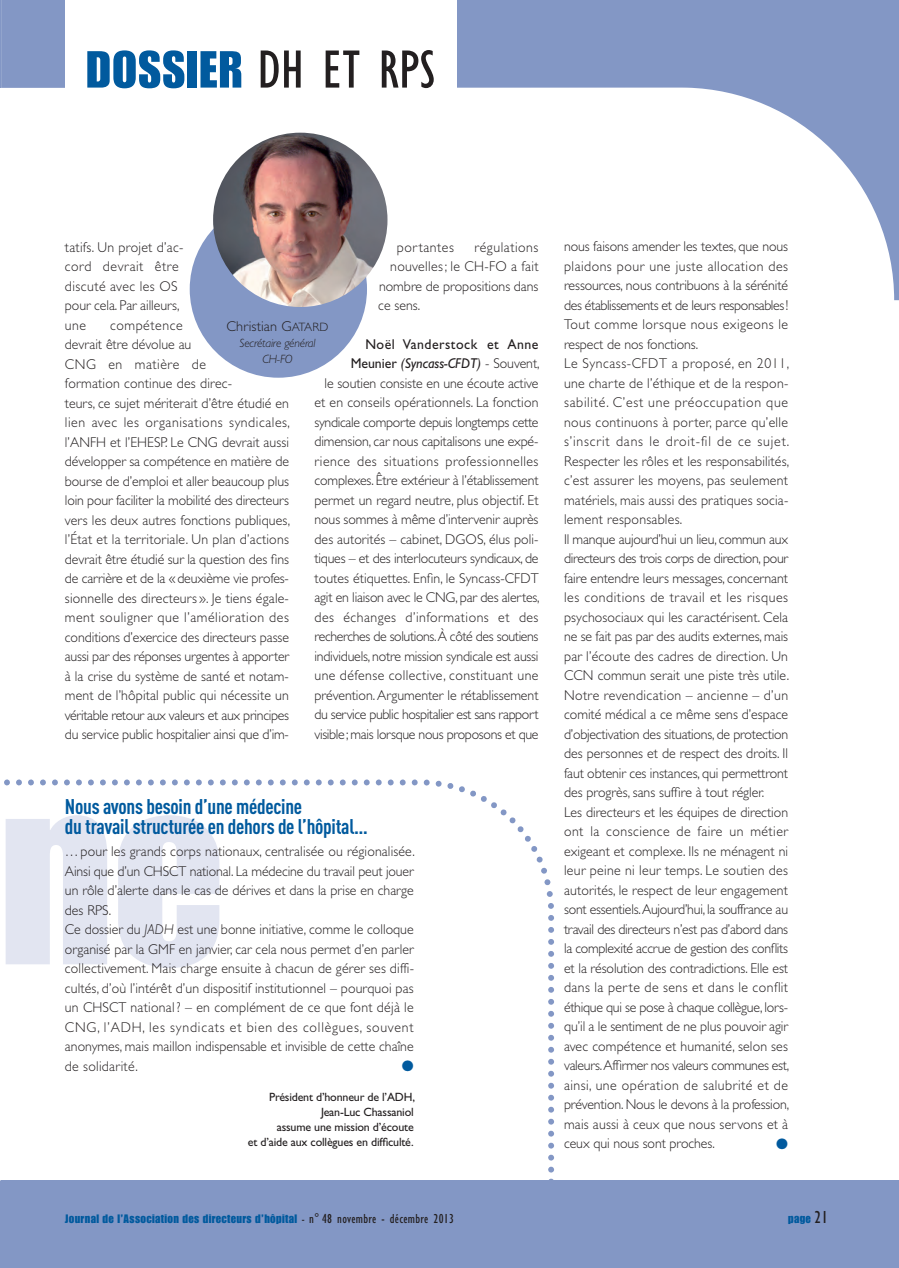
<style>
.page{position:relative;width:899px;height:1268px;background:#fff}
.page>*{position:absolute;margin:0;border:0;box-sizing:border-box;transform-origin:0 0}
.t1{font:51px "Impact LT Std";letter-spacing:.03em;color:#015a9e}
.t2{font:700 condensed 21px/19.5px "DINOT";letter-spacing:-.01em;color:#015a9e}
.t3{font:15px "Zapf Dingbats";color:#015a9e}
.t4{font:300 14.25px/19.5px "Gill Sans Std";color:#231f20}
.t5{font:300 14.25px/19.5px "Gill Sans Std";letter-spacing:.02em;color:#231f20}
.t6{font:300 14.25px "Gill Sans Std";letter-spacing:.025em;color:#231f20}
.t7{font:300 14.25px "Gill Sans Std";letter-spacing:.04em;color:#231f20}
.t8{font:12px/15px "Gill Sans Std";letter-spacing:-.015em;color:#231f20;text-align:right}
.t9{font:12px "Impact LT Std";letter-spacing:.03em;color:#015a9e}
.t10{font:italic 300 12px/15.8px "Gill Sans Std";letter-spacing:-.015em;color:#231f20;text-align:center}
.s1{font-family:"Gill Sans Std";font-stretch:condensed;font-size:55.5px;color:#231f20}
.s2{font-weight:400}
.s3{font-weight:400;font-style:italic}
.s4{font-size:12.15px}
.s5{font-style:italic}
.s6{font-family:"Gill Sans Std";font-stretch:condensed;color:#231f20}
.s7{font-family:"Gill Sans Std";font-stretch:condensed;font-size:13.5px;color:#231f20}
.s8{font-family:"Gill Sans Std";font-stretch:condensed;font-size:18px;color:#231f20}
</style>
<div class="page">
<svg style="left:4px;top:779px;width:550px;height:401px"></svg>
<svg style="left:1px;top:0;width:898px;height:300px"></svg>
<div style="left:1px;top:1180px;width:898px;height:88px;background:#8397c5"></div>
<div style="left:65px;top:0;width:392px;height:109px;background:#fff"></div>
<svg style="left:0;top:787px;width:219px;height:481px"></svg>
<hr style="left:0;top:0;width:1px;height:88px;background:#8397c5">
<div style="left:190px;top:200px;width:177px;height:178px;background:#8397c5;border-radius:50%"></div>
<img style="left:213px;top:133px;width:174px;height:174px;border-radius:50%">
<p class="t1" style="left:86px;top:51px;width:350px">DOSSIER <span class="s1">DH ET RPS</span></p>
<p class="t7" style="left:397px;top:242px;width:59px">portantes</p>
<p class="t7" style="left:474px;top:242px;width:65px">régulations</p>
<p class="t6" style="left:390px;top:261px;width:150px">nouvelles ; le CH-FO a fait</p>
<p class="t4" style="left:379px;top:278px;width:161px">nombre de propositions dans</p>
<p class="t4" style="left:378px;top:297px;width:43px">ce sens.</p>
<p class="t4" style="left:314px;top:336px;width:227px;text-align:right"><span class="s2">Noël Vanderstock et Anne<br>Meunier</span> <span class="s3">(Syncass-CFDT)</span> - Souvent,<br>le soutien consiste en une écoute active et en conseils opérationnels. La fonction syndicale comporte depuis longtemps cette dimension, car nous capitalisons une expé&shy;rience des situations professionnelles complexes. Être extérieur à l’établissement permet un regard neutre, plus objectif. Et nous sommes à même d’intervenir auprès des autorités – cabinet, DGOS, élus poli&shy;tiques – et des interlocuteurs syndicaux, de toutes étiquettes. Enfin, le Syncass-CFDT agit en liaison avec le CNG, par des alertes, des échanges d’informations et des recherches de solutions. À côté des soutiens individuels, notre mission syndicale est aussi une défense collective, constituant une prévention. Argumenter le rétablissement du service public hospitalier est sans rapport visible; mais lorsque nous proposons et que</p>
<p class="t5" style="left:65px;top:239px;width:120px">tatifs. Un projet d’ac&shy;cord devrait être discuté avec les OS pour cela. Par ailleurs, une</p>
<p class="t4" style="left:65px;top:317px;width:227px;text-indent:45px">compétence<br>devrait être dévolue au<br>CNG en matière de<br>formation continue des direc-<br>teurs, ce sujet mériterait d’être étudié en lien avec les organisations syndicales, l’ANFH et l’EHESP. Le CNG devrait aussi développer sa compétence en matière de bourse de d’emploi et aller beaucoup plus loin pour faciliter la mobilité des directeurs vers les deux autres fonctions publiques, l’État et la territoriale. Un plan d’actions devrait être étudié sur la question des fins de carrière et de la «deuxième vie profes&shy;sionnelle des directeurs ». Je tiens égale&shy;ment souligner que l’amélioration des conditions d’exercice des directeurs passe aussi par des réponses urgentes à apporter à la crise du système de santé et notam&shy;ment de l’hôpital public qui nécessite un véritable retour aux valeurs et aux principes du service public hospitalier ainsi que d’im-</p>
<p class="t4" style="left:226px;top:318px;width:103px">Christian G<span class="s4">ATARD</span></p>
<p class="t10" style="left:239px;top:336px;width:77px">Secrétaire général<br>CH-FO</p>
<p class="t2" style="left:65px;top:799px;width:304px">Nous avons besoin d’une médecine<br>du travail structurée en dehors de l’hôpital…</p>
<p class="t4" style="left:65px;top:843px;width:351px">…pour les grands corps nationaux, centralisée ou régionalisée.<br>Ainsi que d’un CHSCT national. La médecine du travail peut jouer un rôle d’alerte dans le cas de dérives et dans la prise en charge des RPS.<br>Ce dossier du <span class="s5">JADH</span> est une bonne initiative, comme le colloque organisé par la GMF en janvier, car cela nous permet d’en parler collectivement. Mais charge ensuite à chacun de gérer ses diffi&shy;cultés, d’où l’intérêt d’un dispositif institutionnel – pourquoi pas un CHSCT national ? – en complément de ce que font déjà le CNG, l’ADH, les syndicats et bien des collègues, souvent anonymes, mais maillon indispensable et invisible de cette chaîne de solidarité.</p>
<p class="t3" style="left:402px;top:1058px;width:13px">●</p>
<p class="t8" style="left:248px;top:1090px;width:169px">Président d’honneur de l’ADH,<br>Jean-Luc Chassaniol<br>assume une mission d’écoute<br>et d’aide aux collègues en difficulté.</p>
<p class="t4" style="left:564px;top:238px;width:227px">nous faisons amender les textes, que nous plaidons pour une juste allocation des ressources, nous contribuons à la sérénité des établissements et de leurs responsables!<br>Tout comme lorsque nous exigeons le respect de nos fonctions.<br>Le Syncass-CFDT a proposé, en 2011, une charte de l’éthique et de la respon&shy;sabilité. C’est une préoccupation que nous continuons à porter, parce qu’elle s’inscrit dans le droit-fil de ce sujet.<br>Respecter les rôles et les responsabilités, c’est assurer les moyens, pas seulement matériels, mais aussi des pratiques socia&shy;lement responsables.<br>Il manque aujourd’hui un lieu, commun aux directeurs des trois corps de direction, pour faire entendre leurs messages, concernant les conditions de travail et les risques psychosociaux qui les caractérisent. Cela ne se fait pas par des audits externes, mais par l’écoute des cadres de direction. Un CCN commun serait une piste très utile.<br>Notre revendication – ancienne – d’un comité médical a ce même sens d’espace d’objectivation des situations, de protection des personnes et de respect des droits. Il faut obtenir ces instances, qui permettront des progrès, sans suffire à tout régler.<br>Les directeurs et les équipes de direction ont la conscience de faire un métier exigeant et complexe. Ils ne ménagent ni leur peine ni leur temps. Le soutien des autorités, le respect de leur engagement sont essentiels. Aujourd’hui, la souffrance au travail des directeurs n’est pas d’abord dans la complexité accrue de gestion des conflits et la résolution des contradictions. Elle est dans la perte de sens et dans le conflit éthique qui se pose à chaque collègue, lors&shy;qu’il a le sentiment de ne plus pouvoir agir avec compétence et humanité, selon ses valeurs. Affirmer nos valeurs communes est, ainsi, une opération de salubrité et de prévention. Nous le devons à la profession, mais aussi à ceux que nous servons et à ceux qui nous sont proches.</p>
<p class="t3" style="left:776px;top:1136px;width:13px">●</p>
<p class="t9" style="left:65px;top:1214px;width:391px">Journal de l’Association des directeurs d’hôpital <span class="s6">-</span> <span class="s7">n° 48 novembre - décembre 2013</span></p>
<p class="t9" style="left:788px;top:1214px;width:41px">page <span class="s8">21</span></p>
</div>
